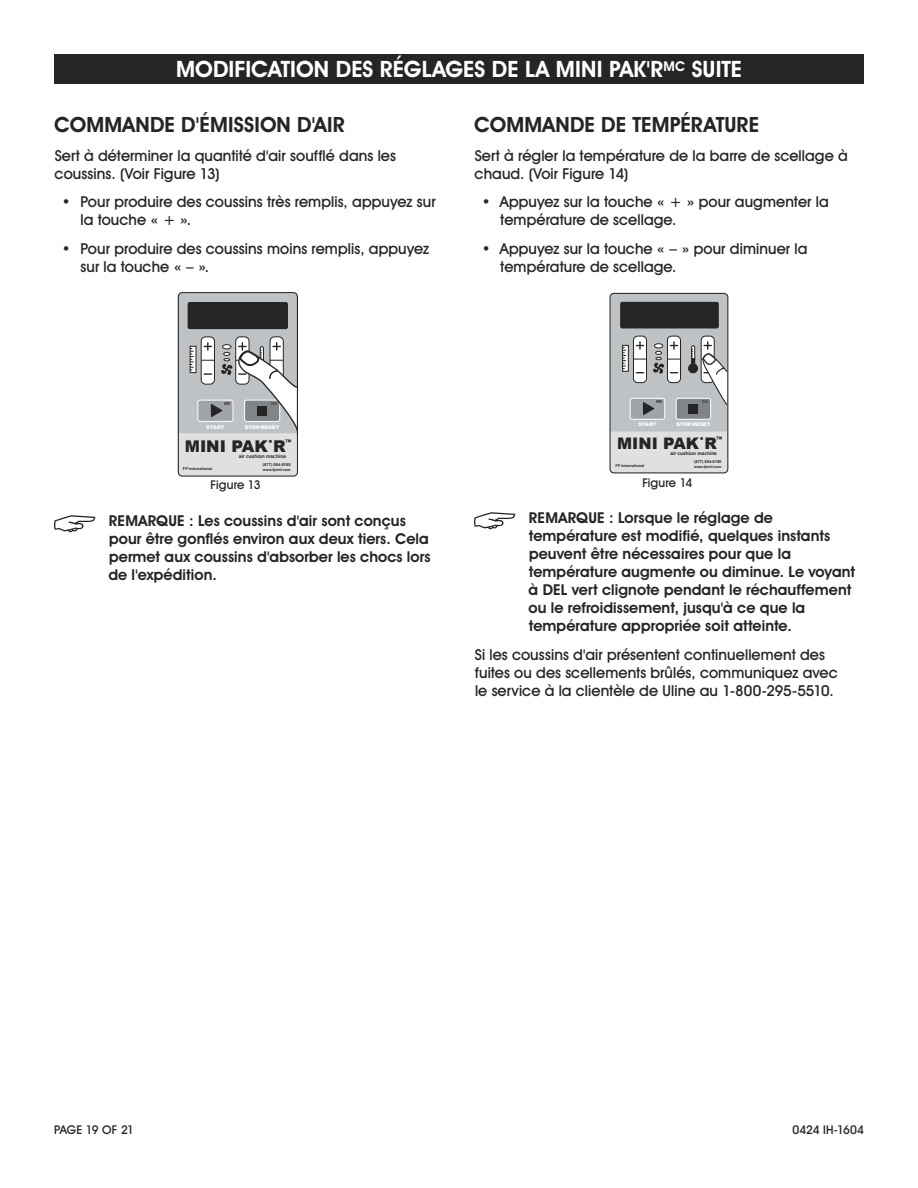
<style>
.page{position:relative;width:918px;height:1188px;background:#fff}
.page>*{position:absolute;margin:0;border:0;box-sizing:border-box;transform-origin:0 0}
.t1{font:700 22.5px "Uline Two Knine";letter-spacing:.005em;color:#fff}
.t2{font:700 21px "Uline Two Knine";letter-spacing:.01em;color:#252525}
.t3{font:900 16.2px "Arial";color:#252525}
.t4{font:900 15.9px "Arial";color:#252525}
.t5{font:15px/18px "Uline Two Knine";letter-spacing:.005em;color:#252525}
.t6{font:700 15px/18px "Uline Two Knine";letter-spacing:.005em;color:#252525}
.t7{font:12px "Uline Two Knine";color:#252525}
.t8{font:12px "Uline Two Knine";letter-spacing:-.02em;color:#252525}
.t9{font:900 4.95px "Arial";color:#fff}
.t10{font:700 4.95px "Arial";color:#252525}
.t11{font:700 4.8px "Arial";color:#252525}
.t12{font:700 4.05px "Arial";color:#252525}
.t13{font:700 3.9px "Arial";color:#252525}
.t14{font:700 3.75px "Arial";color:#252525}
.s1{font-weight:700}
</style>
<div class="page">
<svg style="left:54px;top:515px;width:41px;height:17px"></svg>
<svg style="left:474px;top:512px;width:41px;height:17px"></svg>
<svg style="left:612px;top:294px;width:117px;height:178px;background:#adafb0"></svg>
<svg style="left:728px;top:351px;width:1px;height:81px"></svg>
<div style="left:610px;top:293px;width:118px;height:180px;border:1px solid #252525;border-radius:4px"></div>
<svg style="left:180px;top:294px;width:119px;height:181px;background:#b1b2b4"></svg>
<div style="left:178px;top:292px;width:120px;height:185px;border:1px solid #252525;border-radius:4px"></div>
<div style="left:54px;top:54px;width:810px;height:30px;background:#252525"></div>
<h1 class="t1" style="left:176px;top:56px;width:567px">MODIFICATION DES RÉGLAGES DE LA MINI PAK'R<sup>MC</sup> SUITE</h1>
<h2 class="t2" style="left:54px;top:112px;width:292px">COMMANDE D'ÉMISSION D'AIR</h2>
<p class="t5" style="left:55px;top:146px;width:343px">Sert à déterminer la quantité d'air soufflé dans les coussins. (Voir Figure 13)</p>
<p class="t5" style="left:81px;top:193px;width:357px;text-indent:-19px">• Pour produire des coussins très remplis, appuyez sur la touche <span class="s1">«</span> + <span class="s1">»</span>.</p>
<p class="t5" style="left:80px;top:240px;width:350px;text-indent:-19px">• Pour produire des coussins moins remplis, appuyez sur la touche <span class="s1">«</span> – <span class="s1">»</span>.</p>
<h2 class="t2" style="left:474px;top:112px;width:286px">COMMANDE DE TEMPÉRATURE</h2>
<p class="t5" style="left:475px;top:146px;width:375px">Sert à régler la température de la barre de scellage à chaud. (Voir Figure 14)</p>
<p class="t5" style="left:500px;top:193px;width:330px;text-indent:-18px">• Appuyez sur la touche <span class="s1">«</span> + <span class="s1">»</span> pour augmenter la température de scellage.</p>
<p class="t5" style="left:500px;top:240px;width:309px;text-indent:-18px">• Appuyez sur la touche <span class="s1">«</span> – <span class="s1">»</span> pour diminuer la température de scellage.</p>
<p class="t9" style="left:206px;top:423px;width:20px">START</p>
<p class="t3" style="left:185px;top:434px;width:108px">MINI PAK˙R<sup>™</sup></p>
<p class="t13" style="left:183px;top:466px;width:31px">FP International</p>
<p class="t9" style="left:245px;top:423px;width:36px">STOP/RESET</p>
<p class="t10" style="left:239px;top:453px;width:49px">air cushion machine</p>
<p class="t12" style="left:263px;top:461px;width:29px">(877) 594-5160</p>
<p class="t14" style="left:263px;top:467px;width:29px">www.fpintl.com</p>
<p class="t9" style="left:638px;top:421px;width:19px">START</p>
<p class="t4" style="left:617px;top:432px;width:106px">MINI PAK˙R<sup>™</sup></p>
<p class="t14" style="left:616px;top:463px;width:30px">FP International</p>
<p class="t9" style="left:676px;top:421px;width:35px">STOP/RESET</p>
<p class="t11" style="left:670px;top:450px;width:48px">air cushion machine</p>
<p class="t12" style="left:694px;top:459px;width:29px">(877) 594-5160</p>
<p class="t14" style="left:694px;top:464px;width:29px">www.fpintl.com</p>
<p class="t7" style="left:211px;top:477px;width:52px">Figure 13</p>
<p class="t7" style="left:642px;top:475px;width:52px">Figure 14</p>
<p class="t6" style="left:108px;top:512px;width:324px">REMARQUE : Les coussins d'air sont conçus pour être gonflés environ aux deux tiers. Cela permet aux coussins d'absorber les chocs lors de l'expédition.</p>
<p class="t6" style="left:528px;top:509px;width:328px">REMARQUE : Lorsque le réglage de température est modifié, quelques instants peuvent être nécessaires pour que la température augmente ou diminue. Le voyant à DEL vert clignote pendant le réchauffement ou le refroidissement, jusqu'à ce que la température appropriée soit atteinte.</p>
<p class="t5" style="left:475px;top:645px;width:365px">Si les coussins d'air présentent continuellement des fuites ou des scellements brûlés, communiquez avec le service à la clientèle de Uline au 1-800-295-5510.</p>
<p class="t8" style="left:54px;top:1122px;width:82px">PAGE 19 OF 21</p>
<p class="t7" style="left:792px;top:1122px;width:73px">0424 IH-1604</p>
</div>
